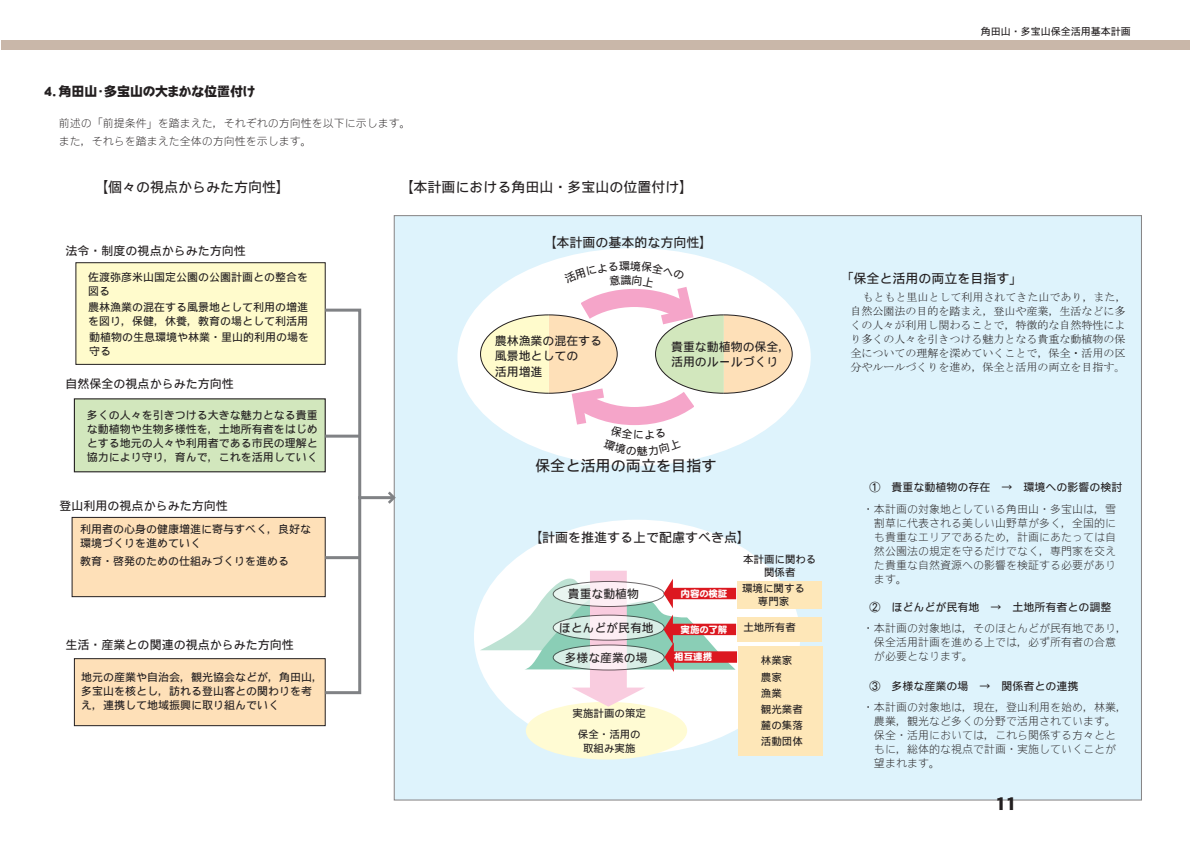
<style>
.page{position:relative;width:1191px;height:842px;background:#fff}
.page>*{position:absolute;margin:0;border:0;box-sizing:border-box;transform-origin:0 0}
.t1{font:18px "DFG Gothic EB";color:#231f20}
.t2{font:15.1px "DF Gothic P W5 WIN RKSJ H";color:#231f20}
.t3{font:14px "DF Gothic P W5 WIN RKSJ H";color:#231f20}
.t4{font:13px "DF Gothic P W5 WIN RKSJ H";color:#231f20}
.t5{font:13px "DFG Gothic EB";color:#231f20}
.t6{font:12px "DF Gothic P W5 WIN RKSJ H";color:#231f20}
.t7{font:11.9px/15.6px "DF Gothic P W5 WIN RKSJ H";color:#231f20}
.t8{font:11.8px "DF Gothic P W5 WIN RKSJ H";color:#231f20}
.t9{font:11px/14px "DF Gothic P W5 WIN RKSJ H";color:#231f20}
.t10{font:11px/14px "DF Gothic P W2 WIN RKSJ H";color:#231f20}
.t11{font:11px/14px "MS Mincho";color:#231f20;text-align:justify}
.t12{font:10.5px/16.2px "DF Gothic P W5 WIN RKSJ H";color:#231f20;text-align:center}
.t13{font:10px "DF Gothic P W5 WIN RKSJ H";color:#231f20}
.t14{font:600 9.5px "DFG Maru Gothic";color:#fff}
</style>
<div class="page">
<div style="left:1px;top:40px;width:1188px;height:9px;background:#c9b7a9"></div>
<div style="left:394px;top:215px;width:748px;height:585px;background:#def3fc"></div>
<div style="left:474px;top:520px;width:326px;height:234px;background:#fff;border-radius:50%"></div>
<div style="left:526px;top:702px;width:161px;height:58px;background:#fffbd3;border-radius:50%"></div>
<div style="left:737px;top:617px;width:85px;height:24px;background:#fee7b8"></div>
<div style="left:738px;top:646px;width:84px;height:110px;background:#fee7b8"></div>
<div style="left:737px;top:582px;width:85px;height:27px;background:#fee7b8"></div>
<div style="left:670px;top:624px;width:66px;height:11px;background:#dc1820"></div>
<div style="left:671px;top:651px;width:66px;height:12px;background:#dc1820"></div>
<div style="left:670px;top:588px;width:66px;height:11px;background:#dc1820"></div>
<svg style="left:480px;top:571px;width:255px;height:136px"></svg>
<div style="left:457px;top:248px;width:353px;height:218px;background:#fff;border-radius:50%"></div>
<div style="left:76px;top:262px;width:249px;height:103px;background:#fffbcc;border:1px solid #231f20"></div>
<div style="left:74px;top:398px;width:252px;height:74px;background:#d2e7bd;border:1px solid #231f20"></div>
<div style="left:74px;top:658px;width:251px;height:68px;background:#fee0b8;border:1px solid #231f20"></div>
<div style="left:72px;top:517px;width:253px;height:80px;background:#fee0b8;border:1px solid #231f20"></div>
<div style="left:324px;top:309px;width:37px;height:385px;border:3px solid #808285"></div>
<hr style="left:325px;top:435px;width:35px;height:3px;background:#808285">
<hr style="left:325px;top:556px;width:35px;height:3px;background:#808285">
<hr style="left:358px;top:496px;width:35px;height:3px;background:#808285">
<svg style="left:388px;top:491px;width:8px;height:13px"></svg>
<svg style="left:480px;top:261px;width:313px;height:195px"></svg>
<p class="t5" style="left:45px;top:84px;width:211px">４．角田山・多宝山の大まかな位置付け</p>
<p class="t10" style="left:59px;top:115px;width:353px;line-height:18px">前述の「前提条件」を踏まえた，それぞれの方向性を以下に示します。また，それらを踏まえた全体の方向性を示します。</p>
<p class="t3" style="left:94px;top:180px;width:197px">【個々の視点からみた方向性】</p>
<p class="t6" style="left:66px;top:244px;width:181px">法令・制度の視点からみた方向性</p>
<p class="t9" style="left:88px;top:270px;width:221px">佐渡弥彦米山国定公園の公園計画との整合を図る</p>
<p class="t9" style="left:89px;top:330px;width:221px">動植物の生息環境や林業・里山的利用の場を守る</p>
<p class="t9" style="left:88px;top:300px;width:222px">農林漁業の混在する風景地として利用の増進を図り，保健，休養，教育の場として利活用</p>
<p class="t6" style="left:66px;top:378px;width:169px">自然保全の視点からみた方向性</p>
<p class="t9" style="left:87px;top:408px;width:232px;text-align:justify">多くの人々を引きつける大きな魅力となる貴重な動植物や生物多様性を，土地所有者をはじめとする地元の人々や利用者である市民の理解と協力により守り，育んで，これを活用していく</p>
<p class="t6" style="left:60px;top:499px;width:169px">登山利用の視点からみた方向性</p>
<p class="t9" style="left:80px;top:522px;width:233px">利用者の心身の健康増進に寄与すべく，良好な環境づくりを進めていく</p>
<p class="t9" style="left:80px;top:554px;width:210px">教育・啓発のための仕組みづくりを進める</p>
<p class="t6" style="left:66px;top:639px;width:229px">生活・産業との関連の視点からみた方向性</p>
<p class="t9" style="left:81px;top:669px;width:243px">地元の産業や自治会，観光協会などが，角田山，多宝山を核とし，訪れる登山客との関わりを考え，連携して地域振興に取り組んでいく</p>
<p class="t3" style="left:399px;top:180px;width:295px">【本計画における角田山・多宝山の位置付け】</p>
<p class="t4" style="left:543px;top:236px;width:170px">【本計画の基本的な方向性】</p>
<p class="t7" style="left:495px;top:333px;width:109px">農林漁業の混在する風景地としての<br>活用増進</p>
<p class="t7" style="left:671px;top:339px;width:121px">貴重な動植物の保全，活用のルールづくり</p>
<h2 class="t2" style="left:535px;top:458px;width:183px">保全と活用の両立を目指す</h2>
<p class="t4" style="left:529px;top:531px;width:222px">【計画を推進する上で配慮すべき点】</p>
<p class="t8" style="left:568px;top:588px;width:73px">貴重な動植物</p>
<p class="t8" style="left:559px;top:622px;width:96px">ほとんどが民有地</p>
<p class="t8" style="left:564px;top:651px;width:84px">多様な産業の場</p>
<p class="t12" style="left:572px;top:705px;width:75px">実施計画の策定</p>
<p class="t12" style="left:578px;top:728px;width:64px;line-height:13.3px">保全・活用の取組み実施</p>
<p class="t14" style="left:680px;top:588px;width:48px">内容の検証</p>
<p class="t14" style="left:680px;top:625px;width:48px">実施の了解</p>
<p class="t14" style="left:674px;top:652px;width:40px">相互連携</p>
<p class="t12" style="left:743px;top:553px;width:75px;line-height:12.5px">本計画に関わる関係者</p>
<p class="t12" style="left:742px;top:582px;width:64px;line-height:12.5px">環境に関する専門家</p>
<p class="t12" style="left:743px;top:619px;width:54px">土地所有者</p>
<p class="t12" style="left:761px;top:652px;width:43px;text-align:left">林業家農家<br>漁業<br>観光業者麓の集落活動団体</p>
<p class="t13" style="left:981px;top:27px;width:151px">角田山・多宝山保全活用基本計画</p>
<p class="t4" style="left:840px;top:272px;width:183px">「保全と活用の両立を目指す」</p>
<p class="t11" style="left:850px;top:290px;width:277px;text-indent:12px">もともと里山として利用されてきた山であり，また，自然公園法の目的を踏まえ，登山や産業，生活などに多くの人々が利用し関わることで，特徴的な自然特性により多くの人々を引きつける魅力となる貴重な動植物の保全についての理解を深めていくことで，保全・活用の区分やルールづくりを進め，保全と活用の両立を目指す。</p>
<p class="t9" style="left:869px;top:480px;width:254px">① 貴重な動植物の存在 → 環境への影響の検討</p>
<p class="t10" style="left:874px;top:502px;width:243px;text-align:justify;text-indent:-11px">・本計画の対象地としている角田山・多宝山は，雪割草に代表される美しい山野草が多く，全国的にも貴重なエリアであるため，計画にあたっては自然公園法の規定を守るだけでなく，専門家を交えた貴重な自然資源への影響を検証する必要があります。</p>
<p class="t10" style="left:874px;top:621px;width:254px;text-indent:-11px">・本計画の対象地は，そのほとんどが民有地であり，保全活用計画を進める上では，必ず所有者の合意が必要となります。</p>
<p class="t9" style="left:869px;top:600px;width:243px">② ほどんどが民有地 → 土地所有者との調整</p>
<p class="t9" style="left:869px;top:679px;width:210px">③ 多様な産業の場 → 関係者との連携</p>
<p class="t10" style="left:874px;top:700px;width:254px;text-indent:-11px">・本計画の対象地は，現在，登山利用を始め，林業，農業，観光など多くの分野で活用されています。保全・活用においては，これら関係する方々とともに，総体的な視点で計画・実施していくことが望まれます。</p>
<h1 class="t1" style="left:994px;top:795px;width:22px">11</h1>
</div>
